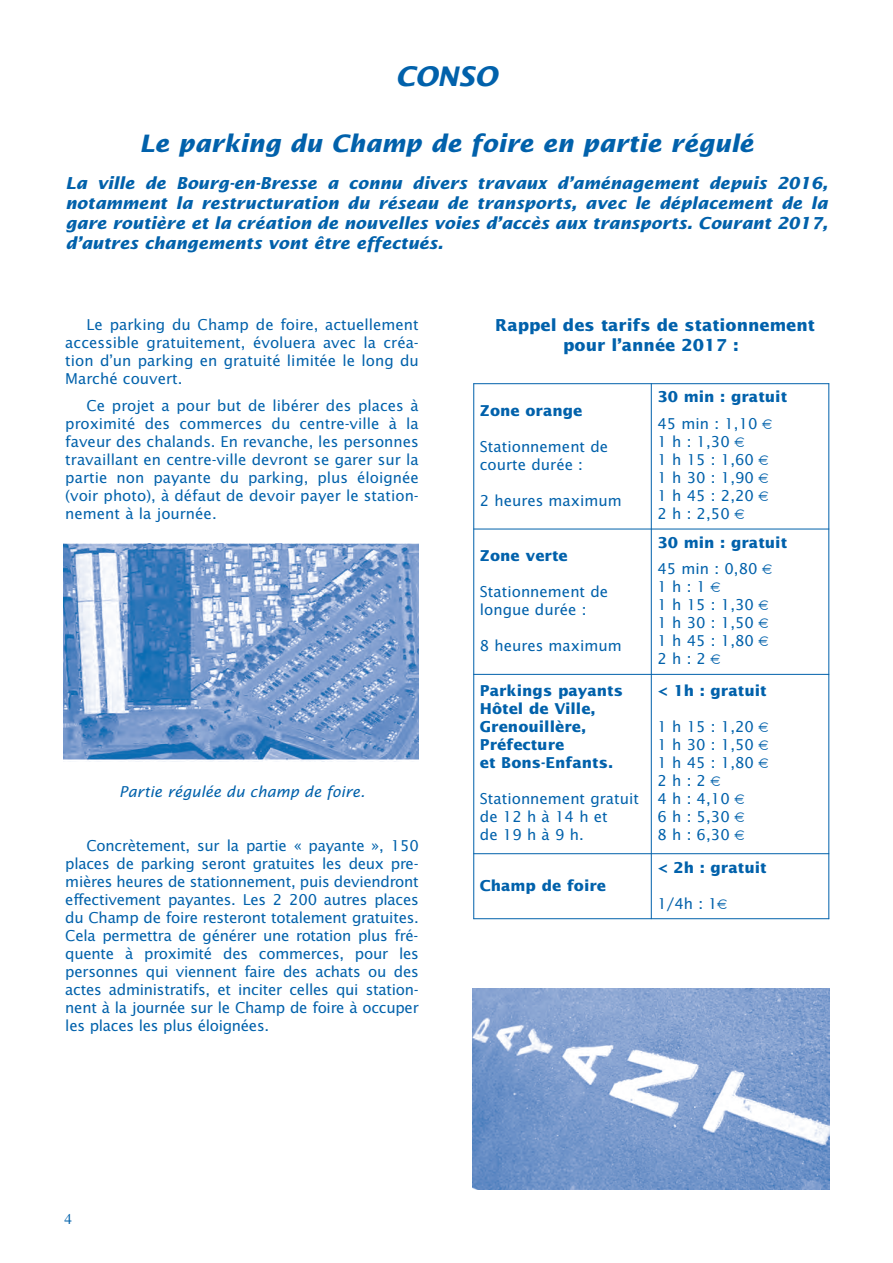
<style>
.page{position:relative;width:893px;height:1263px;background:#fff}
.page>*{position:absolute;margin:0;border:0;box-sizing:border-box;transform-origin:0 0}
.t1{font:italic 700 27px "Lucida Sans";letter-spacing:-.02em;color:#0161ab}
.t2{font:italic 700 24px "Lucida Sans";color:#0161ab}
.t3{font:italic 700 16.5px/19.8px "Lucida Sans";color:#0161ab;text-align:justify}
.t4{font:700 16.5px/19.8px "Lucida Sans";color:#0161ab;text-align:center}
.t5{font:15px/18px "Lucida Sans";color:#0161ab}
.t6{font:700 15px/18px "Lucida Sans";color:#0161ab}
.t7{font:italic 15px "Lucida Sans";color:#0161ab}
.t8{font:15px "Times";color:#0161ab}
</style>
<div class="page">
<img style="left:64px;top:543px;width:355px;height:219px">
<hr style="left:473px;top:383px;width:1px;height:536px;background:#0161ab">
<hr style="left:651px;top:383px;width:1px;height:536px;background:#0161ab">
<hr style="left:828px;top:383px;width:1px;height:536px;background:#0161ab">
<hr style="left:473px;top:383px;width:356px;height:1px;background:#0161ab">
<hr style="left:473px;top:529px;width:356px;height:1px;background:#0161ab">
<hr style="left:473px;top:674px;width:356px;height:1px;background:#0161ab">
<hr style="left:473px;top:853px;width:356px;height:1px;background:#0161ab">
<hr style="left:473px;top:918px;width:356px;height:1px;background:#0161ab">
<img style="left:473px;top:989px;width:356px;height:200px">
<h1 class="t1" style="left:395px;top:65px;width:104px">CONSO</h1>
<h2 class="t2" style="left:140px;top:133px;width:615px">Le parking du Champ de foire en partie régulé</h2>
<p class="t3" style="left:65px;top:175px;width:764px">La ville de Bourg-en-Bresse a connu divers travaux d’aménagement depuis 2016, notamment la restructuration du réseau de transports, avec le déplacement de la gare routière et la création de nouvelles voies d’accès aux transports. Courant 2017, d’autres changements vont être effectués.</p>
<p class="t5" style="left:65px;top:317px;width:355px;text-align:justify;text-indent:21px">Le parking du Champ de foire, actuellement accessible gratuitement, évoluera avec la créa&shy;tion d’un parking en gratuité limitée le long du Marché couvert.</p>
<p class="t5" style="left:65px;top:397px;width:355px;text-align:justify;text-indent:21px">Ce projet a pour but de libérer des places à proximité des commerces du centre-ville à la faveur des chalands. En revanche, les personnes travaillant en centre-ville devront se garer sur la partie non payante du parking, plus éloignée (voir photo), à défaut de devoir payer le station&shy;nement à la journée.</p>
<p class="t7" style="left:119px;top:785px;width:247px">Partie régulée du champ de foire.</p>
<p class="t5" style="left:65px;top:838px;width:355px;text-align:justify;text-indent:21px">Concrètement, sur la partie « payante », 150 places de parking seront gratuites les deux pre&shy;mières heures de stationnement, puis deviendront effectivement payantes. Les 2 200 autres places du Champ de foire resteront totalement gratuites.<br>Cela permettra de générer une rotation plus fré&shy;quente à proximité des commerces, pour les personnes qui viennent faire des achats ou des actes administratifs, et inciter celles qui station&shy;nent à la journée sur le Champ de foire à occuper les places les plus éloignées.</p>
<p class="t4" style="left:495px;top:317px;width:321px">Rappel des tarifs de stationnement pour l’année 2017 :</p>
<p class="t6" style="left:480px;top:402px;width:104px">Zone orange</p>
<p class="t5" style="left:480px;top:438px;width:130px">Stationnement de courte durée :</p>
<p class="t5" style="left:480px;top:492px;width:143px">2 heures maximum</p>
<p class="t6" style="left:480px;top:548px;width:89px">Zone verte</p>
<p class="t5" style="left:480px;top:584px;width:130px">Stationnement de longue durée :</p>
<p class="t5" style="left:480px;top:638px;width:143px">8 heures maximum</p>
<p class="t6" style="left:480px;top:683px;width:145px">Parkings payants<br>Hôtel de Ville,<br>Grenouillère,<br>Préfecture<br>et Bons-Enfants.</p>
<p class="t5" style="left:480px;top:791px;width:161px">Stationnement gratuit de 12 h à 14 h et<br>de 19 h à 9 h.</p>
<p class="t6" style="left:480px;top:877px;width:128px">Champ de foire</p>
<p class="t6" style="left:657px;top:389px;width:131px">30 min : gratuit</p>
<p class="t5" style="left:657px;top:416px;width:102px">45 min : 1,10<br>1 h : 1,30<br>1 h 15 : 1,60<br>1 h 30 : 1,90<br>1 h 45 : 2,20<br>2 h : 2,50</p>
<p class="t6" style="left:657px;top:534px;width:131px">30 min : gratuit</p>
<p class="t5" style="left:657px;top:561px;width:102px">45 min : 0,80<br>1 h : 1<br>1 h 15 : 1,30<br>1 h 30 : 1,50<br>1 h 45 : 1,80<br>2 h : 2</p>
<p class="t6" style="left:657px;top:683px;width:111px">&lt; 1h : gratuit</p>
<p class="t5" style="left:657px;top:719px;width:98px">1 h 15 : 1,20<br>1 h 30 : 1,50<br>1 h 45 : 1,80<br>2 h : 2<br>4 h : 4,10<br>6 h : 5,30<br>8 h : 6,30</p>
<p class="t6" style="left:657px;top:859px;width:111px">&lt; 2h : gratuit</p>
<p class="t5" style="left:657px;top:895px;width:62px">1/4h : 1</p>
<p class="t8" style="left:64px;top:1210px;width:9px">4</p>
</div>
